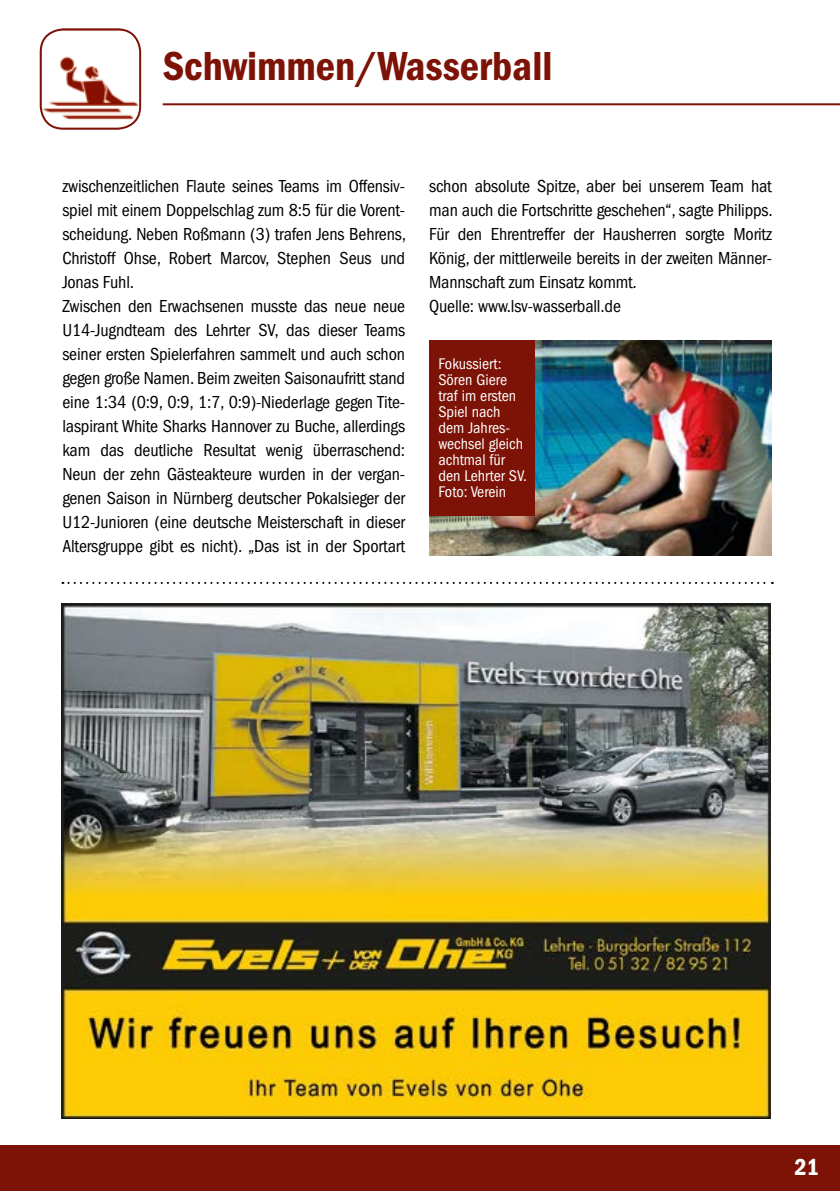
<style>
.page{position:relative;width:840px;height:1191px;background:#fff}
.page>*{position:absolute;margin:0;border:0;box-sizing:border-box;transform-origin:0 0}
.t1{font:600 condensed 42px "Franklin Gothic";color:#7d1206}
.t2{font:600 condensed 24px "Franklin Gothic";color:#fff}
.t3{font:condensed 18px/24px "Franklin Gothic";letter-spacing:-.01em;color:#000}
.t4{font:condensed 16px/16px "Franklin Gothic";color:#fff}
</style>
<div class="page">
<div style="left:0;top:1145px;width:839px;height:46px;background:#7d1206"></div>
<hr style="left:163px;top:103px;width:676px;height:2px;background:#7d1206">
<img style="left:41px;top:29px;width:99px;height:100px">
<div style="left:40px;top:28px;width:101px;height:102px;border:2px solid #7d1206;border-radius:23px"></div>
<img style="left:61px;top:604px;width:709px;height:514px">
<svg style="left:62px;top:582px;width:710px;height:2px"></svg>
<img style="left:429px;top:340px;width:342px;height:216px">
<div style="left:429px;top:340px;width:105px;height:176px;background:#7d1206"></div>
<h1 class="t1" style="left:163px;top:42px;width:391px">Schwimmen/Wasserball</h1>
<p class="t3" style="left:62px;top:174px;width:345px">zwischenzeitlichen Flaute seines Teams im Offensiv&shy;spiel mit einem Doppelschlag zum 8:5 für die Vorent&shy;scheidung. Neben Roßmann (3) trafen Jens Behrens, Christoff Ohse, Robert Marcov, Stephen Seus und Jonas Fuhl.<br>Zwischen den Erwachsenen musste das neue neue U14-Jugndteam des Lehrter SV, das dieser Teams seiner ersten Spielerfahren sammelt und auch schon gegen große Namen. Beim zweiten Saisonaufritt stand eine 1:34 (0:9, 0:9, 1:7, 0:9)-Niederlage gegen Tite&shy;laspirant White Sharks Hannover zu Buche, allerdings kam das deutliche Resultat wenig überraschend:<br>Neun der zehn Gästeakteure wurden in der vergan&shy;genen Saison in Nürnberg deutscher Pokalsieger der U12-Junioren (eine deutsche Meisterschaft in dieser Altersgruppe gibt es nicht). „Das ist in der Sportart</p>
<p class="t3" style="left:429px;top:174px;width:345px">schon absolute Spitze, aber bei unserem Team hat man auch die Fortschritte geschehen“, sagte Philipps.<br>Für den Ehrentreffer der Hausherren sorgte Moritz König, der mittlerweile bereits in der zweiten Männer-Mannschaft zum Einsatz kommt.<br>Quelle: www.lsv-wasserball.de</p>
<p class="t4" style="left:438px;top:355px;width:90px">Fokussiert:<br>Sören Giere traf im ersten<br>Spiel nach dem Jahres&shy;wechsel gleich achtmal für den Lehrter SV.<br>Foto: Verein</p>
<h2 class="t2" style="left:794px;top:1153px;width:26px">21</h2>
</div>
